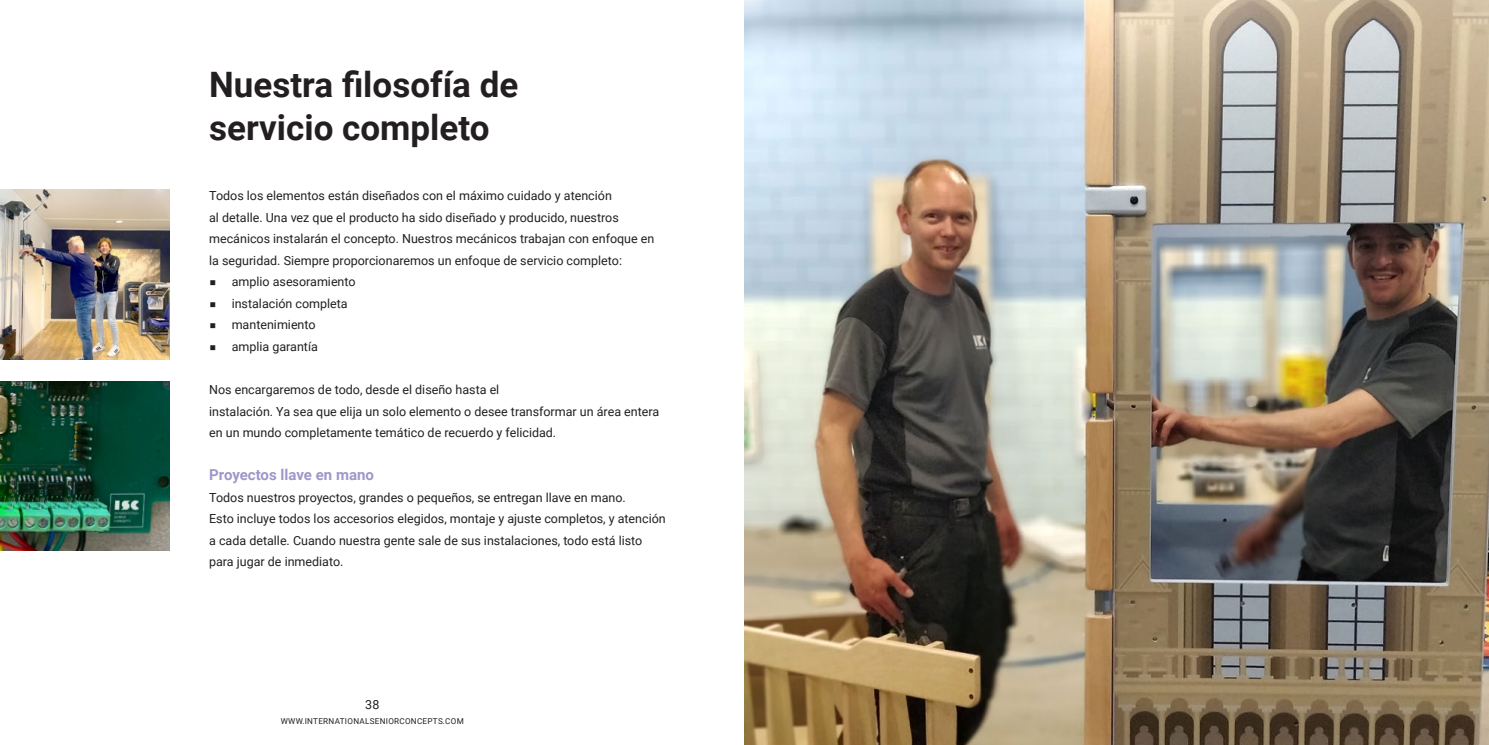
<style>
.page{position:relative;width:1489px;height:745px;background:#fff}
.page>*{position:absolute;margin:0;border:0;box-sizing:border-box;transform-origin:0 0}
.Koptitel{font:700 35px/42.5px "Roboto";color:#231f20}
.Platte_tekst{font:700 15px "Roboto";color:#9f97c9}
.Platte_tekst-2{font:12.5px/21.5px "Roboto";color:#231f20}
.t1{font:8.12px "Roboto";letter-spacing:.035em;color:#231f20}
.s1{font-family:"Montserrat"}
</style>
<div class="page">
<img style="left:744px;top:0;width:744px;height:744px">
<img style="left:0;top:189px;width:169px;height:170px">
<img style="left:0;top:381px;width:169px;height:169px">
<p class="Koptitel" style="left:209px;top:62px;width:311px">Nuestra filosofía de servicio completo</p>
<p class="Platte_tekst-2" style="left:209px;top:184px;width:447px">Todos los elementos están diseñados con el máximo cuidado y atención<br>al detalle. Una vez que el producto ha sido diseñado y producido, nuestros mecánicos instalarán el concepto. Nuestros mecánicos trabajan con enfoque en la seguridad. Siempre proporcionaremos un enfoque de servicio completo:</p>
<p class="Platte_tekst-2" style="left:209px;top:270px;width:148px"><span class="s1">■</span> amplio asesoramiento</p>
<p class="Platte_tekst-2" style="left:209px;top:292px;width:140px"><span class="s1">■</span> instalación completa</p>
<p class="Platte_tekst-2" style="left:209px;top:313px;width:108px"><span class="s1">■</span> mantenimiento</p>
<p class="Platte_tekst-2" style="left:209px;top:335px;width:110px"><span class="s1">■</span> amplia garantía</p>
<p class="Platte_tekst-2" style="left:209px;top:378px;width:292px">Nos encargaremos de todo, desde el diseño hasta el</p>
<p class="Platte_tekst-2" style="left:209px;top:399px;width:451px">instalación. Ya sea que elija un solo elemento o desee transformar un área entera en un mundo completamente temático de recuerdo y felicidad.</p>
<p class="Platte_tekst" style="left:209px;top:464px;width:166px">Proyectos llave en mano</p>
<p class="Platte_tekst-2" style="left:209px;top:485px;width:458px">Todos nuestros proyectos, grandes o pequeños, se entregan llave en mano.<br>Esto incluye todos los accesorios elegidos, montaje y ajuste completos, y atención a cada detalle. Cuando nuestra gente sale de sus instalaciones, todo está listo para jugar de inmediato.</p>
<p class="Platte_tekst-2" style="left:365px;top:692px;width:16px">38</p>
<p class="t1" style="left:281px;top:714px;width:185px">WWW.INTERNATIONALSENIORCONCEPTS.COM</p>
</div>
